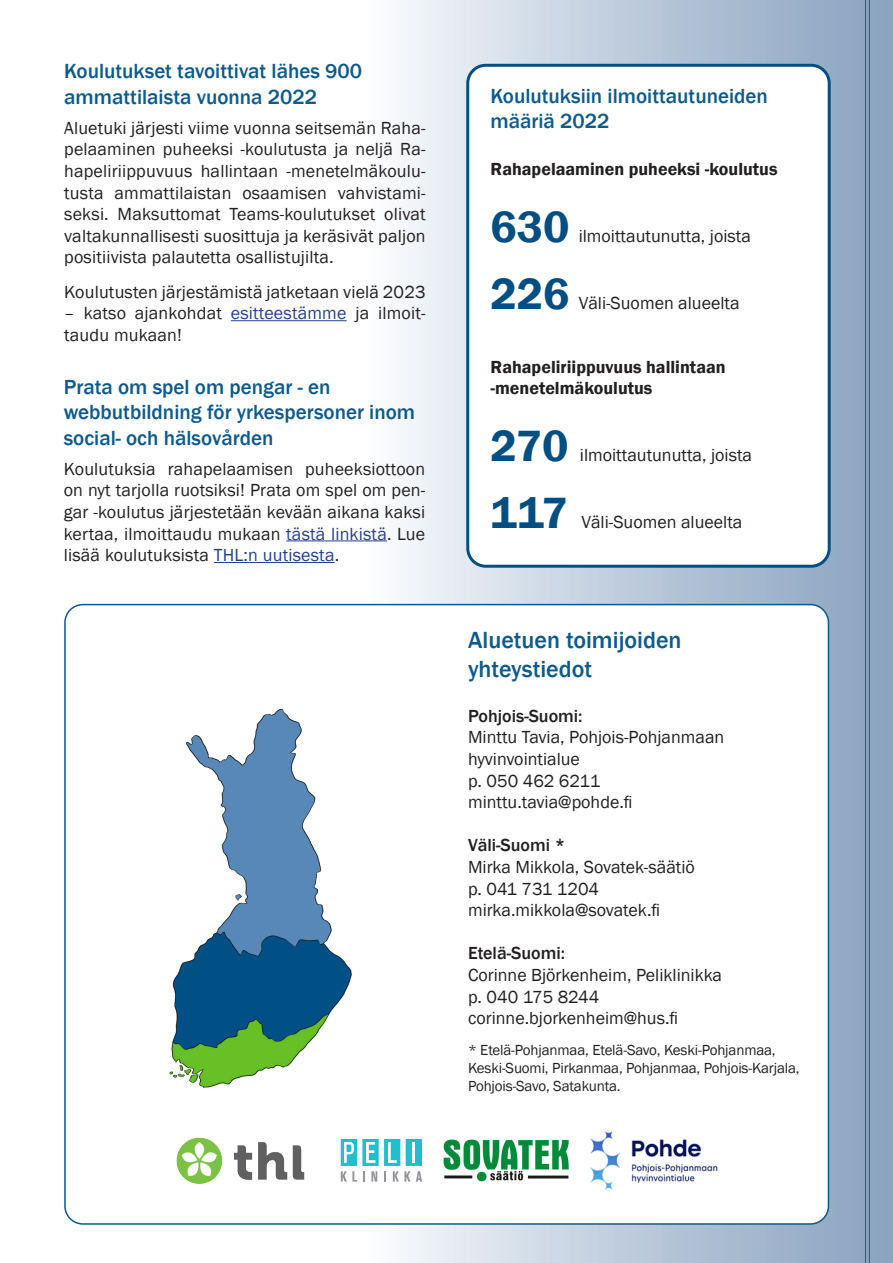
<style>
.page{position:relative;width:893px;height:1263px;background:#fff}
.page>*{position:absolute;margin:0;border:0;box-sizing:border-box;transform-origin:0 0}
.Leipäteksti{font:600 45px "Franklin Gothic";color:#004e82}
.otsikko3{font:500 24px/28.8px "Franklin Gothic";color:#0d5a8b}
.otsikko3-2{font:500 21px/25.2px "Franklin Gothic";color:#0d5a8b}
.Leipäteksti-2{font:18px/21.6px "Franklin Gothic";color:#231f20}
.Leipäteksti-3{font:600 18px/21.6px "Franklin Gothic";color:#231f20}
.Leipäteksti-4{font:15px/18px "Franklin Gothic";letter-spacing:-.01em;color:#231f20}
.s1{color:#253f8e}
.s2{font-weight:500}
</style>
<div class="page">
<div style="left:364px;top:0;width:529px;height:1263px;background:linear-gradient(to right,#f6f9fc,#819dbb)"></div>
<div style="left:65px;top:605px;width:763px;height:619px;background:#fff;border-radius:18px"></div>
<hr style="left:869px;top:0;width:1px;height:1263px;background:#0d5a8b">
<hr style="left:865px;top:0;width:1px;height:1263px;background:#0d5a8b">
<img style="left:169px;top:708px;width:183px;height:380px">
<hr style="left:231px;top:320px;width:116px;height:1px;background:#253f8e">
<div style="left:468px;top:65px;width:361px;height:501px;background:#fff;border-radius:18px"></div>
<div style="left:466px;top:64px;width:365px;height:504px;border:3px solid #004e82;border-radius:18px"></div>
<hr style="left:286px;top:540px;width:101px;height:1px;background:#253f8e">
<hr style="left:214px;top:562px;width:121px;height:1px;background:#253f8e">
<img style="left:176px;top:1137px;width:129px;height:46px">
<svg style="left:341px;top:1139px;width:81px;height:42px"></svg>
<img style="left:443px;top:1139px;width:126px;height:42px">
<img style="left:590px;top:1131px;width:127px;height:58px">
<h3 class="otsikko3-2" style="left:64px;top:59px;width:299px">Koulutukset tavoittivat lähes 900 ammattilaista vuonna 2022</h3>
<p class="Leipäteksti-2" style="left:64px;top:117px;width:363px;text-align:justify">Aluetuki järjesti viime vuonna seitsemän Raha&shy;pelaaminen puheeksi -koulutusta ja neljä Ra&shy;hapeliriippuvuus hallintaan -menetelmäkoulu&shy;tusta ammattilaistan osaamisen vahvistami&shy;seksi. Maksuttomat Teams-koulutukset olivat valtakunnallisesti suosittuja ja keräsivät paljon positiivista palautetta osallistujilta.</p>
<p class="Leipäteksti-2" style="left:64px;top:281px;width:363px">Koulutusten järjestämistä jatketaan vielä 2023</p>
<p class="Leipäteksti-2" style="left:64px;top:303px;width:363px">– katso ajankohdat <span class="s1">esitteestämme</span> ja ilmoit&shy;taudu mukaan!</p>
<h3 class="otsikko3-2" style="left:64px;top:375px;width:353px">Prata om spel om pengar - en webbutbildning för yrkespersoner inom social- och hälsovården</h3>
<p class="Leipäteksti-2" style="left:64px;top:458px;width:363px;text-align:justify">Koulutuksia rahapelaamisen puheeksiottoon on nyt tarjolla ruotsiksi! Prata om spel om pen&shy;gar -koulutus järjestetään kevään aikana kaksi kertaa, ilmoittaudu mukaan <span class="s1">tästä linkistä</span>. Lue lisää koulutuksista <span class="s1">THL:n uutisesta</span>.</p>
<h3 class="otsikko3-2" style="left:490px;top:83px;width:279px">Koulutuksiin ilmoittautuneiden määriä 2022</h3>
<p class="Leipäteksti-3" style="left:490px;top:158px;width:288px">Rahapelaaminen puheeksi -koulutus</p>
<p class="Leipäteksti" style="left:490px;top:199px;width:81px">630</p>
<p class="Leipäteksti-2" style="left:579px;top:225px;width:174px">ilmoittautunutta, joista</p>
<p class="Leipäteksti" style="left:490px;top:266px;width:81px">226</p>
<p class="Leipäteksti-2" style="left:579px;top:292px;width:162px">Väli-Suomen alueelta</p>
<p class="Leipäteksti-3" style="left:490px;top:356px;width:237px">Rahapeliriippuvuus hallintaan -menetelmäkoulutus</p>
<p class="Leipäteksti" style="left:490px;top:418px;width:80px">270</p>
<p class="Leipäteksti-2" style="left:580px;top:445px;width:174px">ilmoittautunutta, joista</p>
<p class="Leipäteksti" style="left:490px;top:485px;width:79px">117</p>
<p class="Leipäteksti-2" style="left:581px;top:511px;width:162px">Väli-Suomen alueelta</p>
<h3 class="otsikko3" style="left:468px;top:626px;width:215px">Aluetuen toimijoiden yhteystiedot</h3>
<p class="Leipäteksti-2" style="left:468px;top:705px;width:258px"><span class="s2">Pohjois-Suomi:<br></span>Minttu Tavia, Pohjois-Pohjanmaan hyvinvointialue<br>p. 050 462 6211 minttu.tavia@pohde.fi</p>
<p class="Leipäteksti-2" style="left:468px;top:835px;width:228px"><span class="s2">Väli-Suomi *<br></span>Mirka Mikkola, Sovatek-säätiö p. 041 731 1204 mirka.mikkola@sovatek.fi</p>
<p class="Leipäteksti-2" style="left:468px;top:943px;width:256px"><span class="s2">Etelä-Suomi:<br></span>Corinne Björkenheim, Peliklinikka p. 040 175 8244 corinne.bjorkenheim@hus.fi</p>
<p class="Leipäteksti-4" style="left:468px;top:1041px;width:333px">* Etelä-Pohjanmaa, Etelä-Savo, Keski-Pohjanmaa,<br>Keski-Suomi, Pirkanmaa, Pohjanmaa, Pohjois-Karjala,<br>Pohjois-Savo, Satakunta.</p>
</div>
